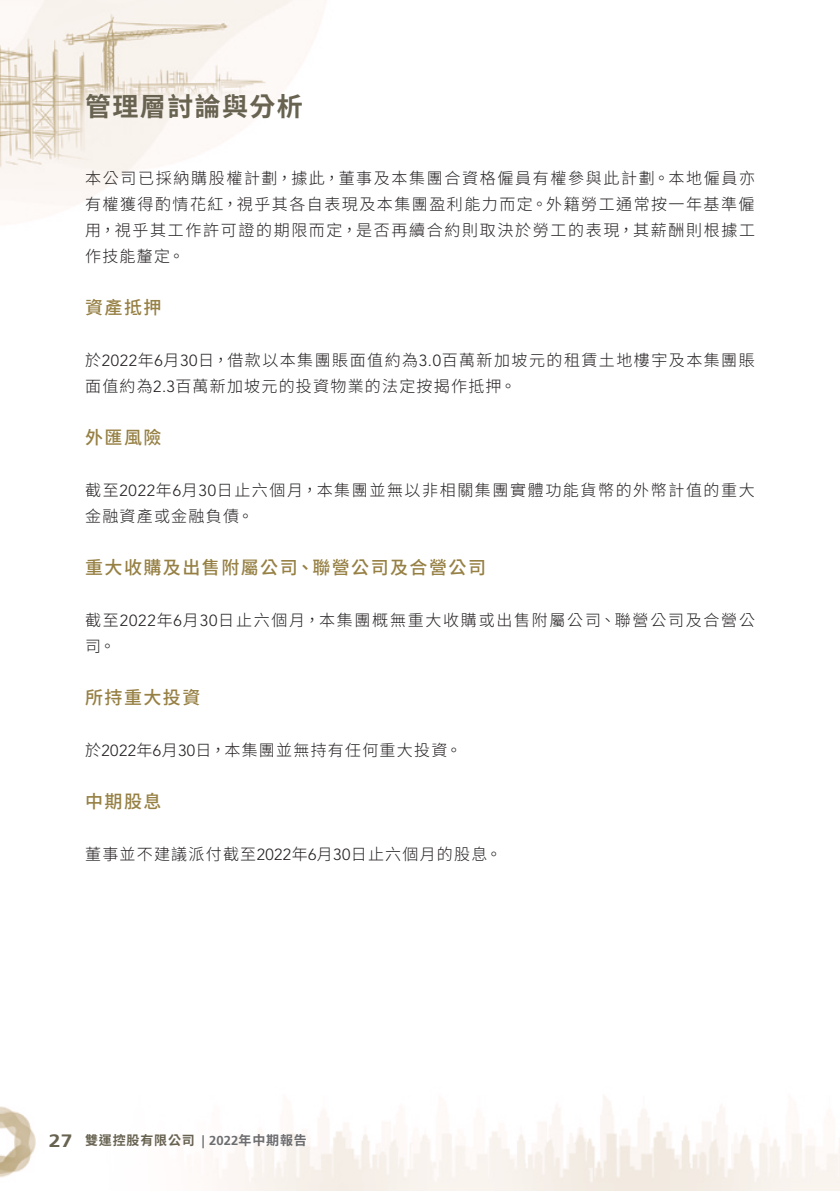
<style>
.page{position:relative;width:840px;height:1191px;background:#fff}
.page>*{position:absolute;margin:0;border:0;box-sizing:border-box;transform-origin:0 0}
.t1{font:700 26px "Source Han Sans TC";letter-spacing:.055em;color:#686351}
.Heading_1{font:500 18px "Source Han Sans TC";letter-spacing:.08em;color:#968044}
.t2{font:700 18px "Frutiger LT Std";color:#686351;scale:1.17 1}
.Body_Text{font:300 16px/26px "Source Han Sans TC";letter-spacing:.09em;color:#231f20}
.t3{font:700 13px "Frutiger LT Std";color:#6c6d70}
.t4{font:700 13px "Source Han Sans TC";letter-spacing:.065em;color:#686351}
.s1{font-family:"Avenir LT Std"}
.s2{font-family:"Source Han Sans TC"}
</style>
<div class="page">
<img style="left:0;top:0;width:839px;height:1191px">
<h1 class="t1" style="left:85px;top:92px;width:219px">管理層討論與分析</h1>
<p class="Body_Text" style="left:85px;top:166px;width:671px;text-align:justify">本公司已採納購股權計劃，據此，董事及本集團合資格僱員有權參與此計劃。本地僱員亦有權獲得酌情花紅，視乎其各自表現及本集團盈利能力而定。外籍勞工通常按一年基準僱用，視乎其工作許可證的期限而定，是否再續合約則取決於勞工的表現，其薪酬則根據工作技能釐定。</p>
<p class="Heading_1" style="left:85px;top:297px;width:78px">資產抵押</p>
<p class="Body_Text" style="left:85px;top:348px;width:670px">於<span class="s1">2022</span>年 月<span class="s1">6 30</span>日，借款以本集團賬面值約為<span class="s1">3.0</span>百萬新加坡元的租賃土地樓宇及本集團賬面值約為<span class="s1">2.3</span>百萬新加坡元的投資物業的法定按揭作抵押。</p>
<p class="Heading_1" style="left:85px;top:427px;width:78px">外匯風險</p>
<p class="Body_Text" style="left:85px;top:478px;width:670px">截至<span class="s1">2022</span>年 月<span class="s1">6 30</span>日止六個月，本集團並無以非相關集團實體功能貨幣的外幣計值的重大金融資產或金融負債。</p>
<p class="Heading_1" style="left:85px;top:557px;width:402px">重大收購及出售附屬公司、聯營公司及合營公司</p>
<p class="Body_Text" style="left:85px;top:608px;width:671px">截至<span class="s1">2022</span>年 月<span class="s1">6 30</span>日止六個月，本集團概無重大收購或出售附屬公司、聯營公司及合營公司。</p>
<p class="Heading_1" style="left:85px;top:687px;width:117px">所持重大投資</p>
<p class="Body_Text" style="left:85px;top:738px;width:378px">於<span class="s1">2022</span>年月<span class="s1">6 30</span>日，本集團並無持有任何重大投資。</p>
<p class="Heading_1" style="left:85px;top:791px;width:78px">中期股息</p>
<p class="Body_Text" style="left:85px;top:842px;width:418px">董事並不建議派付截至<span class="s1">2022</span>年月<span class="s1">6 30</span>日止六個月的股息。</p>
<p class="t2" style="left:49px;top:1129px;width:22px">27</p>
<p class="t4" style="left:85px;top:1132px;width:111px">雙運控股有限公司</p>
<p class="t3" style="left:202px;top:1132px;width:107px">| 2022<span class="s2">年中期報告</span></p>
</div>
